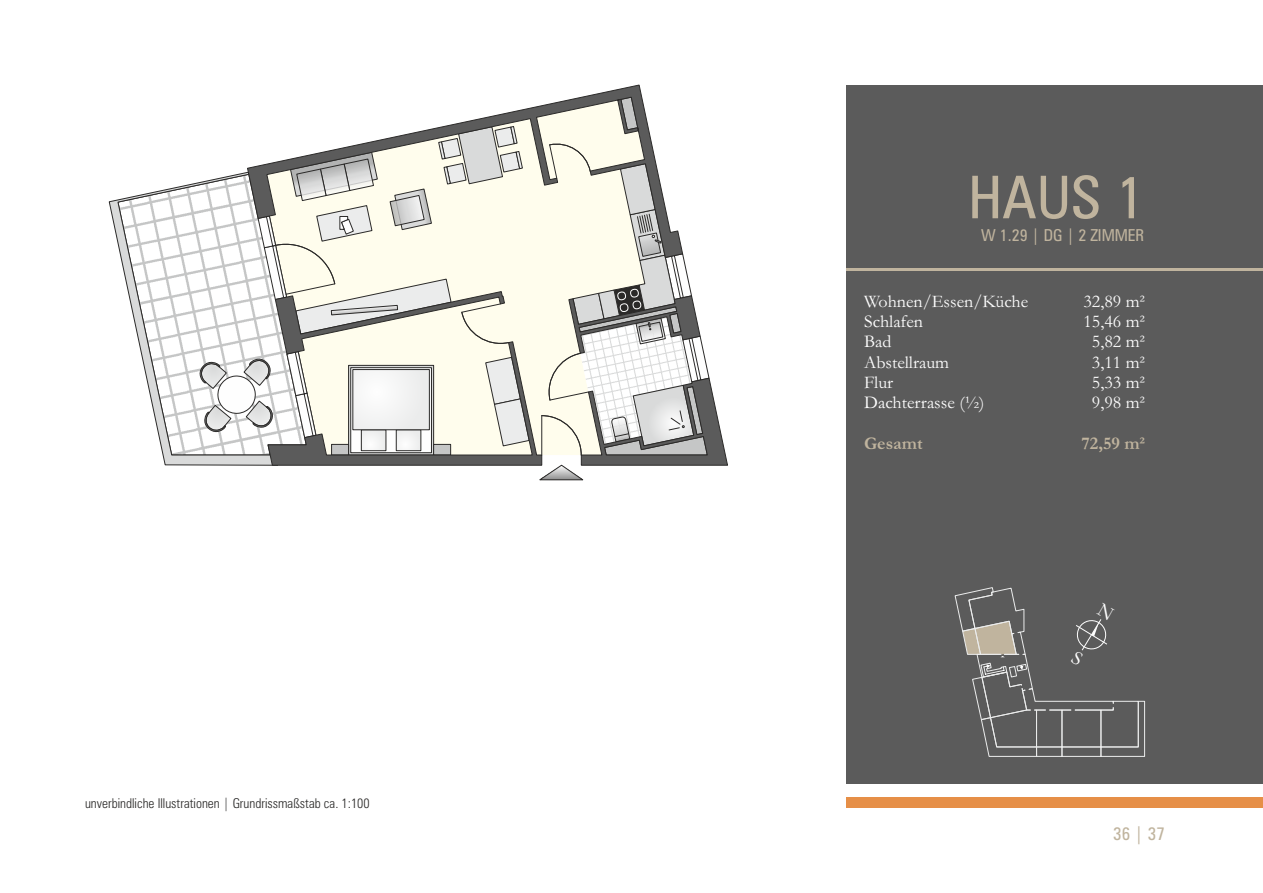
<style>
.page{position:relative;width:1263px;height:893px;background:#fff}
.page>*{position:absolute;margin:0;border:0;box-sizing:border-box;transform-origin:0 0}
.t1{font:condensed 59.1px "Zurich BT";color:#c0b49e}
.t2{font:18px/20.2px "Garamond";color:#fefefe}
.t3{font:700 18px "Garamond";color:#c0b49e}
.t4{font:condensed 18px "Zurich BT";color:#c0b49e}
.t5{font:condensed 16.5px "Zurich BT";color:#c0b49e}
.t6{font:300 condensed 13.5px "Zurich BT";color:#2b2a29}
</style>
<div class="page">
<div style="left:846px;top:85px;width:417px;height:698px;background:#5b5b5b"></div>
<div style="left:846px;top:797px;width:417px;height:11px;background:#e68f47"></div>
<hr style="left:846px;top:269px;width:417px;height:2px;background:#c0b49e">
<svg style="left:539px;top:466px;width:45px;height:15px"></svg>
<svg style="left:108px;top:172px;width:138px;height:294px"></svg>
<svg style="left:246px;top:84px;width:482px;height:382px"></svg>
<svg style="left:954px;top:587px;width:191px;height:170px"></svg>
<p class="t6" style="left:85px;top:798px;width:286px">unverbindliche Illustrationen | Grundrissmaßstab ca. 1:100</p>
<h1 class="t1" style="left:968px;top:173px;width:178px">HAUS 1</h1>
<p class="t5" style="left:981px;top:228px;width:165px">W 1.29 | DG | 2 ZIMMER</p>
<p class="t2" style="left:864px;top:293px;width:166px">Wohnen/Essen/Küche<br>Schlafen<br>Bad<br>Abstellraum<br>Flur<br>Dachterrasse (½)</p>
<p class="t3" style="left:864px;top:437px;width:60px">Gesamt</p>
<p class="t2" style="left:1083px;top:293px;width:63px;text-align:center">32,89 m²<br>15,46 m²<br>5,82 m²<br>3,11 m²<br>5,33 m²<br>9,98 m²</p>
<p class="t3" style="left:1081px;top:437px;width:65px">72,59 m²</p>
<p class="t4" style="left:1113px;top:826px;width:54px">36 | 37</p>
</div>
